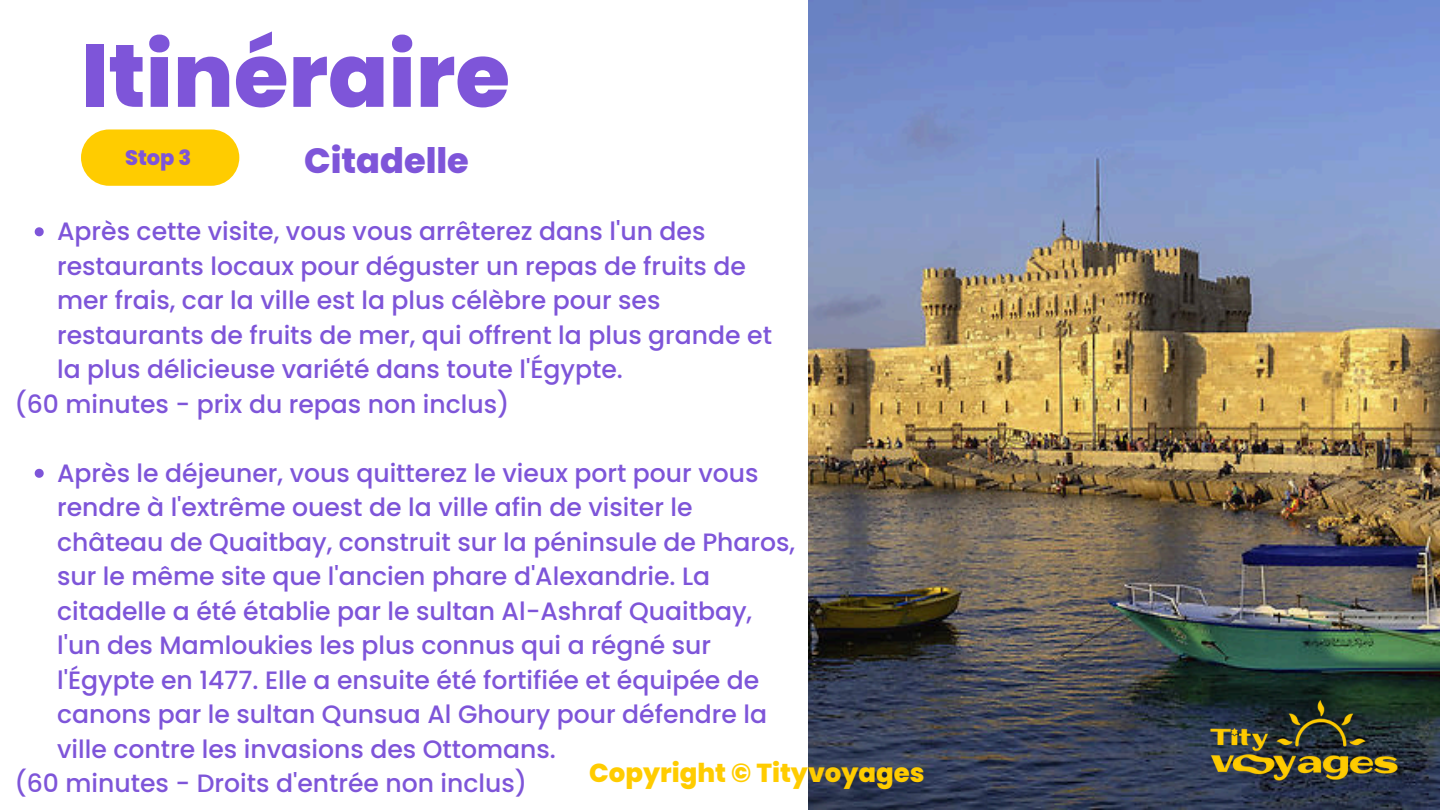
<style>
.page{position:relative;width:1440px;height:810px;background:#fff}
.page>*{position:absolute;margin:0;border:0;box-sizing:border-box;transform-origin:0 0}
.t1{font:800 88.7px "Poppins";color:#7e55d9}
.t2{font:800 35.1px "Poppins";color:#7e55d9}
.t3{font:800 26px "Poppins";color:#fc0}
.t4{font:500 25.1px/34.5px "Poppins";color:#7e55d9}
.t5{font:800 21px "Poppins";color:#7e55d9}
</style>
<div class="page">
<div style="left:81px;top:129px;width:158px;height:57px;background:#fc0;border-radius:28px"></div>
<img style="left:808px;top:0;width:632px;height:810px">
<img style="left:1198px;top:691px;width:212px;height:99px">
<svg style="left:35px;top:227px;width:9px;height:9px"></svg>
<svg style="left:35px;top:469px;width:9px;height:9px"></svg>
<h3 class="t1" style="left:81px;top:14px;width:431px">Itinéraire</h3>
<p class="t5" style="left:125px;top:143px;width:68px">Stop 3</p>
<p class="t2" style="left:304px;top:136px;width:166px">Citadelle</p>
<h2 class="t4" style="left:57px;top:214px;width:716px">Après cette visite, vous vous arrêterez dans l'un des restaurants locaux pour déguster un repas de fruits de mer frais, car la ville est la plus célèbre pour ses restaurants de fruits de mer, qui offrent la plus grande et la plus délicieuse variété dans toute l'Égypte.</h2>
<p class="t4" style="left:14px;top:387px;width:497px">(60 minutes - prix du repas non inclus)</p>
<h3 class="t4" style="left:57px;top:456px;width:740px">Après le déjeuner, vous quitterez le vieux port pour vous rendre à l'extrême ouest de la ville afin de visiter le château de Quaitbay, construit sur la péninsule de Pharos, sur le même site que l'ancien phare d'Alexandrie. La citadelle a été établie par le sultan Al-Ashraf Quaitbay, l'un des Mamloukies les plus connus qui a régné sur l'Égypte en 1477. Elle a ensuite été fortifiée et équipée de canons par le sultan Qunsua Al Ghoury pour défendre la ville contre les invasions des Ottomans.</h3>
<p class="t4" style="left:14px;top:766px;width:514px">(60 minutes - Droits d'entrée non inclus)</p>
<h3 class="t3" style="left:589px;top:754px;width:337px">Copyright © Tityvoyages</h3>
</div>
